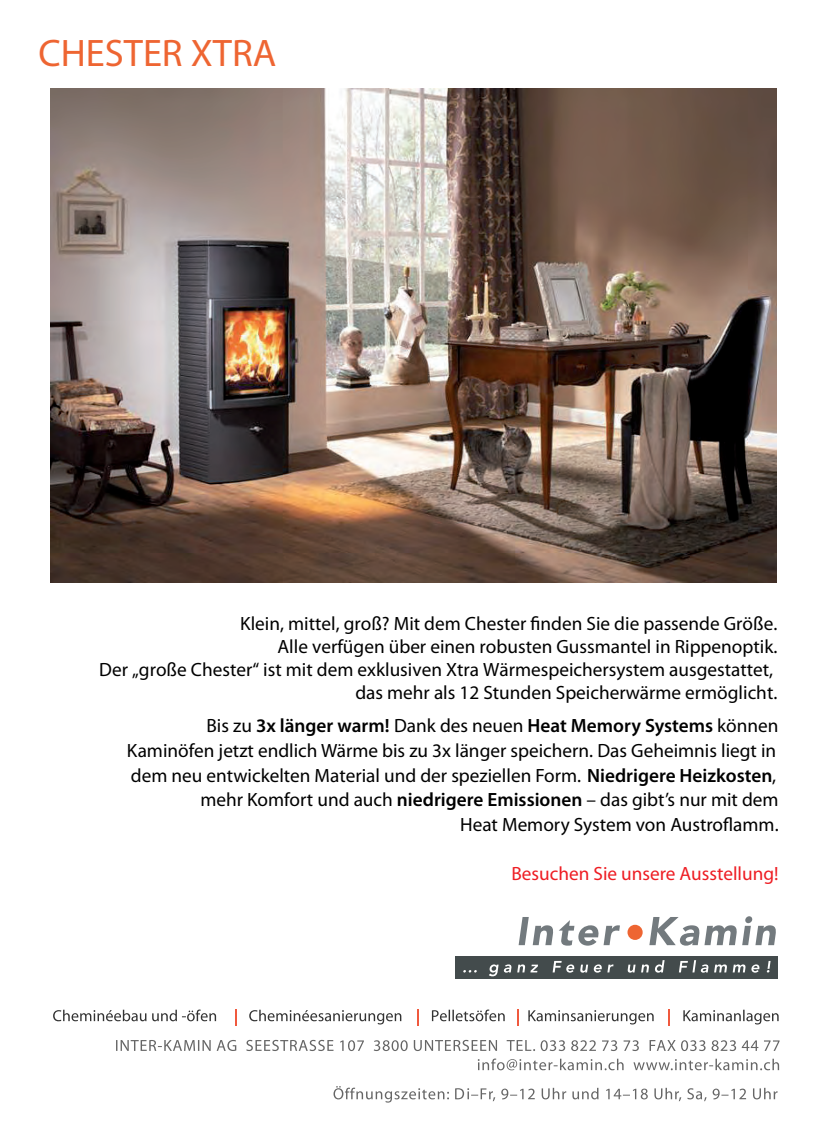
<style>
.page{position:relative;width:819px;height:1141px;background:#fff}
.page>*{position:absolute;margin:0;border:0;box-sizing:border-box;transform-origin:0 0}
.t1{font:38.5px "Myriad Pro";color:#ee6532}
.t2{font:19.25px/24.5px "Myriad Pro";color:#000;text-align:right}
.t3{font:19.25px "Myriad Pro";color:#ee1d23}
.s1{font-weight:600}
</style>
<div class="page">
<svg style="left:518px;top:917px;width:102px;height:29px"></svg>
<svg style="left:649px;top:916px;width:127px;height:30px"></svg>
<div style="left:627px;top:925px;width:15px;height:15px;background:#ee6532;border-radius:50%"></div>
<div style="left:456px;top:956px;width:321px;height:22px;background:#434b4c"></div>
<svg style="left:463px;top:970px;width:14px;height:3px"></svg>
<svg style="left:489px;top:964px;width:49px;height:12px"></svg>
<svg style="left:552px;top:961px;width:22px;height:12px"></svg>
<svg style="left:580px;top:964px;width:33px;height:9px"></svg>
<svg style="left:627px;top:965px;width:8px;height:8px"></svg>
<svg style="left:641px;top:960px;width:23px;height:13px"></svg>
<svg style="left:679px;top:960px;width:29px;height:13px"></svg>
<svg style="left:714px;top:964px;width:31px;height:8px"></svg>
<svg style="left:751px;top:964px;width:8px;height:9px"></svg>
<svg style="left:766px;top:961px;width:4px;height:12px"></svg>
<svg style="left:53px;top:1009px;width:163px;height:12px"></svg>
<svg style="left:235px;top:1009px;width:1px;height:16px"></svg>
<svg style="left:249px;top:1010px;width:152px;height:14px"></svg>
<svg style="left:417px;top:1009px;width:1px;height:16px"></svg>
<svg style="left:432px;top:1009px;width:72px;height:12px"></svg>
<svg style="left:517px;top:1009px;width:1px;height:16px"></svg>
<svg style="left:528px;top:1010px;width:125px;height:14px"></svg>
<svg style="left:668px;top:1009px;width:1px;height:16px"></svg>
<svg style="left:683px;top:1010px;width:95px;height:14px"></svg>
<svg style="left:116px;top:1040px;width:663px;height:11px"></svg>
<svg style="left:478px;top:1058px;width:301px;height:12px"></svg>
<img style="left:51px;top:88px;width:725px;height:495px">
<svg style="left:333px;top:1086px;width:445px;height:17px"></svg>
<h1 class="t1" style="left:38px;top:38px;width:239px">CHESTER XTRA</h1>
<p class="t2" style="left:99px;top:614px;width:679px;line-height:23.1px">Klein, mittel, groß? Mit dem Chester finden Sie die passende Größe.<br>Alle verfügen über einen robusten Gussmantel in Rippenoptik.<br>Der „große Chester“ ist mit dem exklusiven Xtra Wärmespeichersystem ausgestattet, das mehr als 12 Stunden Speicherwärme ermöglicht.</p>
<p class="t2" style="left:127px;top:715px;width:653px">Bis zu <span class="s1">3x länger warm!</span> Dank des neuen <span class="s1">Heat Memory Systems</span> können Kaminöfen jetzt endlich Wärme bis zu 3x länger speichern. Das Geheimnis liegt in dem neu entwickelten Material und der speziellen Form. <span class="s1">Niedrigere Heizkosten</span>, mehr Komfort und auch <span class="s1">niedrigere Emissionen</span> – das gibt’s nur mit dem<br>Heat Memory System von Austroflamm.</p>
<p class="t3" style="left:511px;top:866px;width:269px">Besuchen Sie unsere Ausstellung!</p>
</div>
